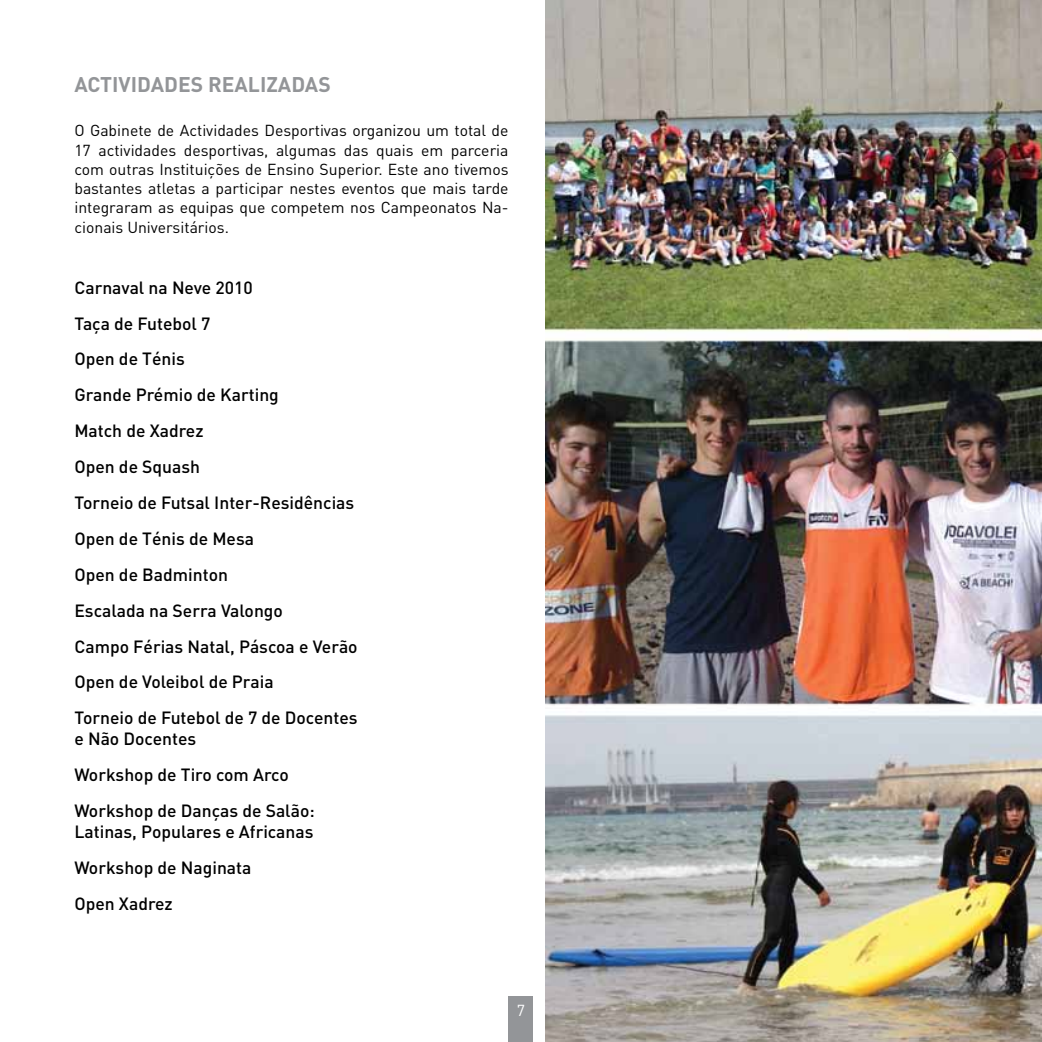
<style>
.page{position:relative;width:1042px;height:1042px;background:#fff}
.page>*{position:absolute;margin:0;border:0;box-sizing:border-box;transform-origin:0 0}
.t1{font:700 21px "DIN";color:#939598}
.t2{font:500 17.5px/35.9px "DIN";color:#000}
.t3{font:15.75px/19.2px "DIN";color:#000;text-align:justify}
.t4{font:15.75px "DIN";color:#fff}
</style>
<div class="page">
<div style="left:508px;top:995px;width:25px;height:47px;background:#939598"></div>
<img style="left:546px;top:0;width:496px;height:1042px">
<p class="t1" style="left:74px;top:71px;width:258px">ACTIVIDADES REALIZADAS</p>
<p class="t3" style="left:74px;top:121px;width:436px">O Gabinete de Actividades Desportivas organizou um total de 17 actividades desportivas, algumas das quais em parceria com outras Instituições de Ensino Superior. Este ano tivemos bastantes atletas a participar nestes eventos que mais tarde integraram as equipas que competem nos Campeonatos Na&shy;cionais Universitários.</p>
<p class="t2" style="left:74px;top:269px;width:285px">Carnaval na Neve 2010<br>Taça de Futebol 7<br>Open de Ténis<br>Grande Prémio de Karting<br>Match de Xadrez<br>Open de Squash<br>Torneio de Futsal Inter-Residências<br>Open de Ténis de Mesa<br>Open de Badminton<br>Escalada na Serra Valongo<br>Campo Férias Natal, Páscoa e Verão<br>Open de Voleibol de Praia<br>Torneio de Futebol de 7 de Docentes</p>
<p class="t2" style="left:74px;top:720px;width:242px">e Não Docentes<br>Workshop de Tiro com Arco<br>Workshop de Danças de Salão:</p>
<p class="t2" style="left:74px;top:813px;width:241px">Latinas, Populares e Africanas<br>Workshop de Naginata<br>Open Xadrez</p>
<p class="t4" style="left:517px;top:1001px;width:10px">7</p>
</div>
